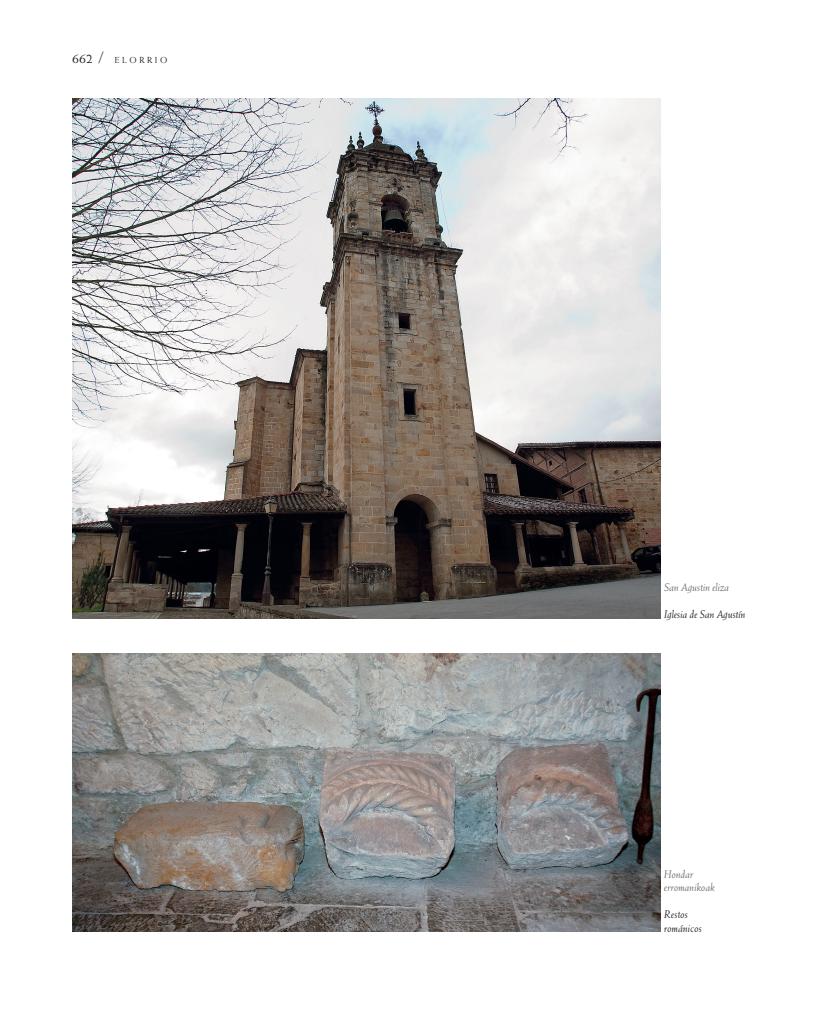
<style>
.page{position:relative;width:818px;height:1013px;background:#fff}
.page>*{position:absolute;margin:0;border:0;box-sizing:border-box;transform-origin:0 0}
.t1{font:italic 11.25px/13.5px "Weiss Std";letter-spacing:-.01em;color:#231f20}
.t2{font:italic 11.25px/13.5px "Weiss Std";color:#6c6d70}
.t3{font:8.75px "Weiss Std";color:#231f20}
.s1{font-size:13.75px}
.s2{font-size:16.25px}
</style>
<div class="page">
<img style="left:72px;top:99px;width:588px;height:519px">
<img style="left:72px;top:653px;width:588px;height:278px">
<p class="t3" style="left:72px;top:55px;width:51px"><span class="s1">662</span> <span class="s2">/</span> ELORRIO</p>
<p class="t2" style="left:664px;top:580px;width:67px">San Agustin eliza</p>
<p class="t1" style="left:664px;top:607px;width:83px">Iglesia de San Agustín</p>
<p class="t2" style="left:664px;top:867px;width:52px">Hondar erromanikoak</p>
<p class="t1" style="left:664px;top:907px;width:39px">Restos románicos</p>
</div>
